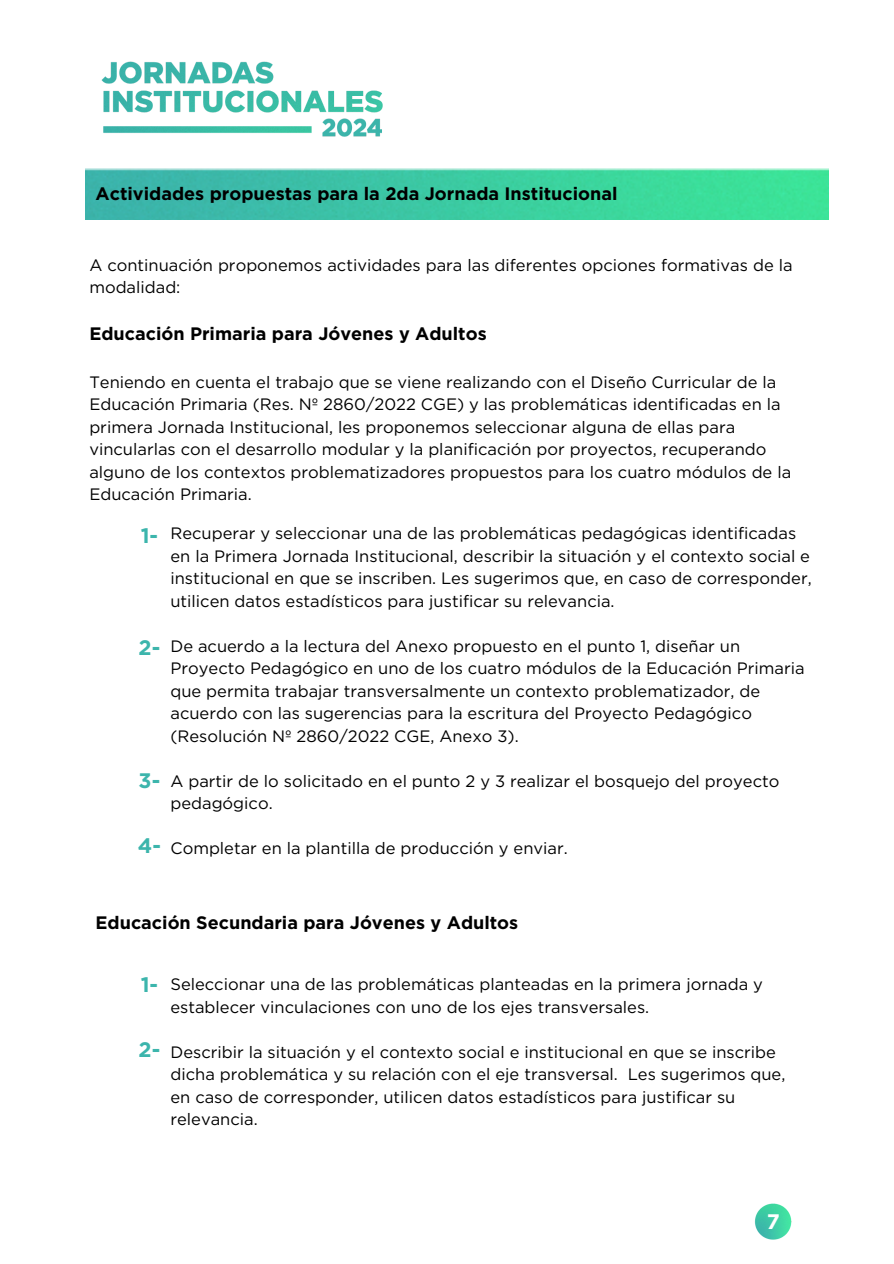
<style>
.page{position:relative;width:894px;height:1264px;background:#fff}
.page>*{position:absolute;margin:0;border:0;box-sizing:border-box;transform-origin:0 0}
.t1{font:700 21px "Gotham";color:#3cb5ac}
.t2{font:700 21px "Gotham";color:#fff}
.t3{font:700 18px "Gotham";color:#000}
.t4{font:16.5px/22.5px "Gotham";color:#000}
</style>
<div class="page">
<img style="left:754px;top:1203px;width:37px;height:36px">
<img style="left:101px;top:61px;width:282px;height:76px">
<img style="left:86px;top:169px;width:742px;height:50px">
<p class="t3" style="left:95px;top:182px;width:523px">Actividades propuestas para la 2da Jornada Institucional</p>
<h1 class="t4" style="left:89px;top:254px;width:704px">A continuación proponemos actividades para las diferentes opciones formativas de la modalidad:</h1>
<p class="t3" style="left:89px;top:322px;width:399px">Educación Primaria para Jóvenes y Adultos</p>
<h1 class="t4" style="left:89px;top:371px;width:703px">Teniendo en cuenta el trabajo que se viene realizando con el Diseño Curricular de la Educación Primaria (Res. Nº 2860/2022 CGE) y las problemáticas identificadas en la primera Jornada Institucional, les proponemos seleccionar alguna de ellas para vincularlas con el desarrollo modular y la planificación por proyectos, recuperando alguno de los contextos problematizadores propuestos para los cuatro módulos de la Educación Primaria.</h1>
<h1 class="t4" style="left:170px;top:522px;width:642px">Recuperar y seleccionar una de las problemáticas pedagógicas identificadas en la Primera Jornada Institucional, describir la situación y el contexto social e institucional en que se inscriben. Les sugerimos que, en caso de corresponder, utilicen datos estadísticos para justificar su relevancia.</h1>
<h1 class="t4" style="left:170px;top:634px;width:635px">De acuerdo a la lectura del Anexo propuesto en el punto 1, diseñar un Proyecto Pedagógico en uno de los cuatro módulos de la Educación Primaria que permita trabajar transversalmente un contexto problematizador, de acuerdo con las sugerencias para la escritura del Proyecto Pedagógico (Resolución Nº 2860/2022 CGE, Anexo 3).</h1>
<p class="t4" style="left:170px;top:769px;width:610px">A partir de lo solicitado en el punto 2 y 3 realizar el bosquejo del proyecto pedagógico.</p>
<p class="t4" style="left:170px;top:837px;width:399px">Completar en la plantilla de producción y enviar.</p>
<p class="t1" style="left:141px;top:523px;width:19px">1-</p>
<p class="t1" style="left:139px;top:635px;width:23px">2-</p>
<h2 class="t1" style="left:139px;top:768px;width:23px">3-</h2>
<p class="t1" style="left:138px;top:832px;width:25px">4-</p>
<h1 class="t3" style="left:95px;top:911px;width:424px">Educación Secundaria para Jóvenes y Adultos</h1>
<p class="t1" style="left:141px;top:972px;width:19px">1-</p>
<p class="t1" style="left:139px;top:1037px;width:23px">2-</p>
<h1 class="t4" style="left:170px;top:972px;width:594px">Seleccionar una de las problemáticas planteadas en la primera jornada y establecer vinculaciones con uno de los ejes transversales.</h1>
<p class="t4" style="left:170px;top:1040px;width:616px">Describir la situación y el contexto social e institucional en que se inscribe dicha problemática y su relación con el eje transversal. Les sugerimos que, en caso de corresponder, utilicen datos estadísticos para justificar su relevancia.</p>
<p class="t2" style="left:766px;top:1208px;width:14px">7</p>
</div>
